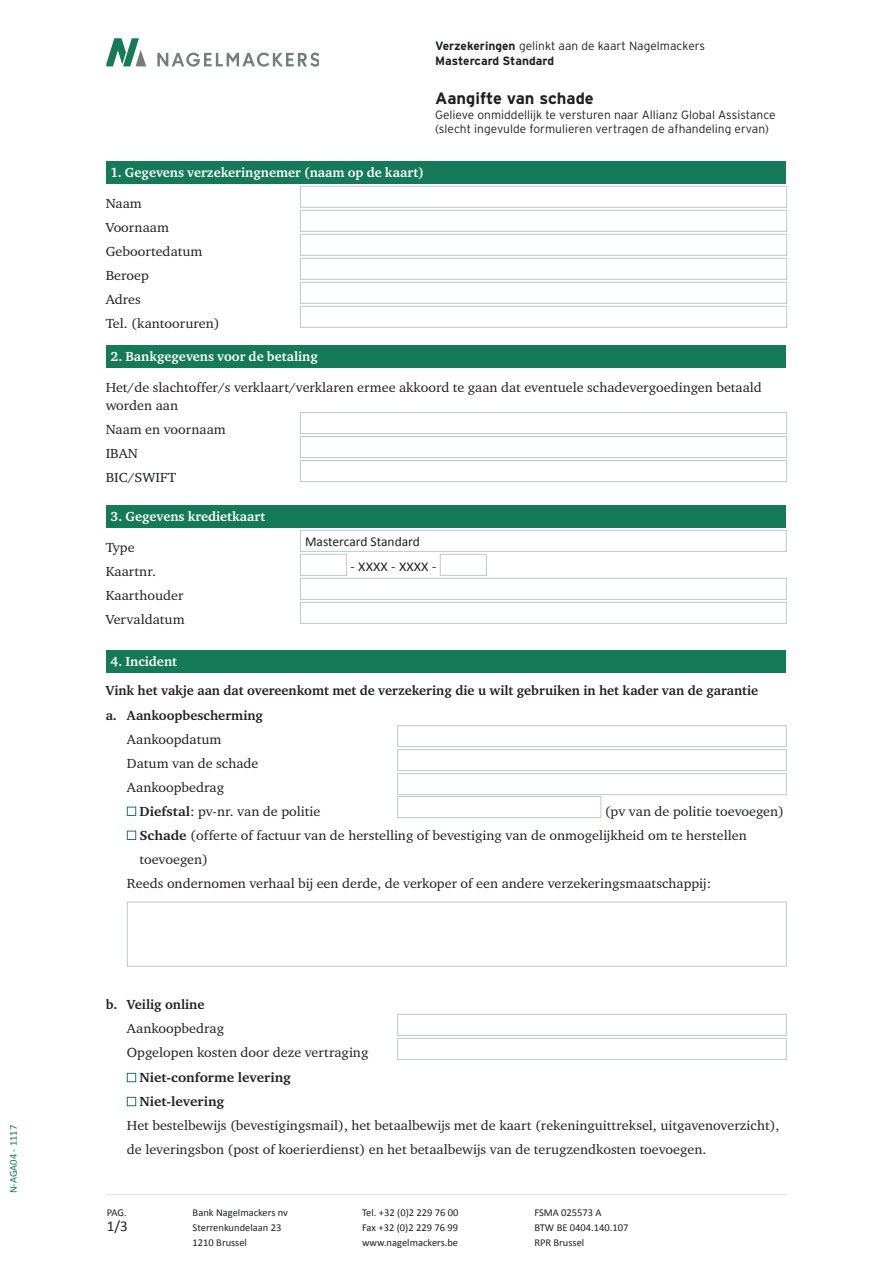
<style>
.page{position:relative;width:893px;height:1263px;background:#fff}
.page>*{position:absolute;margin:0;border:0;box-sizing:border-box;transform-origin:0 0}
.t1{font:700 16.5px "Interstate";color:#231f20}
.t2{font:15px "Calibri";color:#231f20}
.t3{font:13.5px/24px "Charter ITC";color:#231f20;scale:1.05 1}
.t4{font:700 13.5px "Charter ITC";color:#231f20}
.t5{font:700 13.5px "Charter ITC";color:#fff}
.t6{font:700 13.5px "Charter ITC";color:#231f20;scale:1.05 1}
.t7{font:13.5px "Calibri";color:#231f20}
.t8{font:13.5px "Calibri";color:#231f20;scale:1.05 1}
.t9{font:300 12px/14.4px "Interstate";color:#231f20}
.t10{font:700 12px/14.4px "Interstate";letter-spacing:-.005em;color:#231f20}
.t11{font:10.5px/14.9px "Calibri";color:#231f20}
.t12{font:10.5px "Calibri";color:#147a57}
.s1{font-weight:300}
.s2{font-weight:700}
</style>
<div class="page">
<div style="left:106px;top:162px;width:679px;height:22px;background:#147a57"></div>
<div style="left:300px;top:186px;width:487px;height:22px;border:1px solid #c1c7ce"></div>
<div style="left:300px;top:210px;width:487px;height:22px;border:1px solid #c1c7ce"></div>
<div style="left:300px;top:234px;width:487px;height:22px;border:1px solid #c1c7ce"></div>
<div style="left:300px;top:258px;width:487px;height:22px;border:1px solid #c1c7ce"></div>
<div style="left:300px;top:282px;width:487px;height:22px;border:1px solid #c1c7ce"></div>
<div style="left:300px;top:306px;width:487px;height:22px;border:1px solid #c1c7ce"></div>
<div style="left:106px;top:345px;width:679px;height:22px;background:#147a57"></div>
<div style="left:300px;top:412px;width:487px;height:22px;border:1px solid #c1c7ce"></div>
<div style="left:300px;top:436px;width:487px;height:22px;border:1px solid #c1c7ce"></div>
<div style="left:300px;top:460px;width:487px;height:22px;border:1px solid #c1c7ce"></div>
<div style="left:106px;top:506px;width:679px;height:22px;background:#147a57"></div>
<div style="left:300px;top:530px;width:487px;height:22px;border:1px solid #c1c7ce"></div>
<div style="left:300px;top:554px;width:47px;height:22px;border:1px solid #c1c7ce"></div>
<div style="left:440px;top:554px;width:47px;height:22px;border:1px solid #c1c7ce"></div>
<div style="left:300px;top:578px;width:487px;height:22px;border:1px solid #c1c7ce"></div>
<div style="left:300px;top:602px;width:487px;height:22px;border:1px solid #c1c7ce"></div>
<div style="left:106px;top:650px;width:679px;height:22px;background:#147a57"></div>
<div style="left:397px;top:725px;width:390px;height:22px;border:1px solid #c1c7ce"></div>
<div style="left:397px;top:749px;width:390px;height:22px;border:1px solid #c1c7ce"></div>
<div style="left:397px;top:773px;width:390px;height:22px;border:1px solid #c1c7ce"></div>
<div style="left:127px;top:807px;width:9px;height:9px;border:1px solid #147a57"></div>
<div style="left:397px;top:796px;width:204px;height:22px;border:1px solid #c1c7ce"></div>
<div style="left:127px;top:831px;width:9px;height:9px;border:1px solid #147a57"></div>
<div style="left:127px;top:901px;width:660px;height:65px;border:1px solid #c1c7ce"></div>
<div style="left:397px;top:1014px;width:390px;height:22px;border:1px solid #c1c7ce"></div>
<div style="left:397px;top:1038px;width:390px;height:22px;border:1px solid #c1c7ce"></div>
<div style="left:127px;top:1073px;width:9px;height:9px;border:1px solid #147a57"></div>
<div style="left:127px;top:1097px;width:9px;height:9px;border:1px solid #147a57"></div>
<svg style="left:106px;top:38px;width:40px;height:28px"></svg>
<svg style="left:157px;top:53px;width:162px;height:14px"></svg>
<hr style="left:106px;top:1194px;width:681px;height:1px;background:#e0e5e8">
<p class="t12" style="left:7px;top:1193px;width:70px;rotate:-90deg">N-AGA04 - 1117</p>
<p class="t10" style="left:435px;top:39px;width:271px">Verzekeringen <span class="s1">gelinkt aan de kaart Nagelmackers<br></span>Mastercard Standard</p>
<p class="t1" style="left:435px;top:88px;width:160px">Aangifte van schade</p>
<p class="t9" style="left:435px;top:107px;width:342px">Gelieve onmiddellijk te versturen naar Allianz Global Assistance (slecht ingevulde formulieren vertragen de afhandeling ervan)</p>
<p class="t5" style="left:111px;top:164px;width:315px">1. Gegevens verzekeringnemer (naam op de kaart)</p>
<p class="t3" style="left:106px;top:191px;width:36px">Naam</p>
<p class="t3" style="left:106px;top:215px;width:62px">Voornaam</p>
<p class="t3" style="left:106px;top:239px;width:94px">Geboortedatum</p>
<p class="t3" style="left:106px;top:263px;width:43px">Beroep</p>
<p class="t3" style="left:106px;top:287px;width:35px">Adres</p>
<p class="t3" style="left:106px;top:311px;width:110px">Tel. (kantooruren)</p>
<p class="t5" style="left:111px;top:348px;width:209px">2. Bankgegevens voor de betaling</p>
<p class="t3" style="left:106px;top:378px;width:627px;line-height:18px">Het/de slachtoffer/s verklaart/verklaren ermee akkoord te gaan dat eventuele schadevergoedingen betaald worden aan</p>
<p class="t3" style="left:106px;top:417px;width:116px">Naam en voornaam</p>
<p class="t3" style="left:106px;top:441px;width:32px">IBAN</p>
<p class="t3" style="left:106px;top:465px;width:69px">BIC/SWIFT</p>
<p class="t5" style="left:111px;top:508px;width:156px">3. Gegevens kredietkaart</p>
<p class="t3" style="left:106px;top:535px;width:29px">Type</p>
<p class="t7" style="left:305px;top:533px;width:116px">Mastercard Standard</p>
<p class="t3" style="left:106px;top:559px;width:49px">Kaartnr.</p>
<p class="t8" style="left:350px;top:558px;width:83px">- XXXX - XXXX -</p>
<p class="t3" style="left:106px;top:583px;width:76px">Kaarthouder</p>
<p class="t3" style="left:106px;top:607px;width:77px">Vervaldatum</p>
<p class="t5" style="left:111px;top:653px;width:68px">4. Incident</p>
<p class="t4" style="left:106px;top:682px;width:654px">Vink het vakje aan dat overeenkomt met de verzekering die u wilt gebruiken in het kader van de garantie</p>
<p class="t4" style="left:106px;top:707px;width:159px">a. Aankoopbescherming</p>
<p class="t3" style="left:127px;top:727px;width:92px">Aankoopdatum</p>
<p class="t3" style="left:127px;top:751px;width:127px">Datum van de schade</p>
<p class="t3" style="left:127px;top:775px;width:94px">Aankoopbedrag</p>
<p class="t3" style="left:140px;top:799px;width:174px"><span class="s2">Diefstal</span>: pv-nr. van de politie</p>
<p class="t3" style="left:605px;top:799px;width:172px">(pv van de politie toevoegen)</p>
<p class="t3" style="left:140px;top:823px;width:580px"><span class="s2">Schade</span> (offerte of factuur van de herstelling of bevestiging van de onmogelijkheid om te herstellen toevoegen)</p>
<p class="t3" style="left:127px;top:871px;width:558px">Reeds ondernomen verhaal bij een derde, de verkoper of een andere verzekeringsmaatschappij:</p>
<p class="t4" style="left:106px;top:996px;width:100px">b. Veilig online</p>
<p class="t3" style="left:127px;top:1016px;width:94px">Aankoopbedrag</p>
<p class="t3" style="left:127px;top:1040px;width:231px">Opgelopen kosten door deze vertraging</p>
<p class="t6" style="left:140px;top:1069px;width:146px">Niet-conforme levering</p>
<p class="t6" style="left:140px;top:1093px;width:82px">Niet-levering</p>
<p class="t3" style="left:127px;top:1113px;width:623px">Het bestelbewijs (bevestigingsmail), het betaalbewijs met de kaart (rekeninguittreksel, uitgavenoverzicht), de leveringsbon (post of koerierdienst) en het betaalbewijs van de terugzendkosten toevoegen.</p>
<p class="t11" style="left:107px;top:1205px;width:21px">PAG.</p>
<p class="t2" style="left:107px;top:1216px;width:22px">1/3</p>
<p class="t11" style="left:193px;top:1205px;width:97px">Bank Nagelmackers nv</p>
<p class="t11" style="left:362px;top:1205px;width:98px">Tel. +32 (0)2 229 76 00</p>
<p class="t11" style="left:534px;top:1205px;width:69px">FSMA 025573 A</p>
<p class="t11" style="left:193px;top:1220px;width:90px">Sterrenkundelaan 23<br>1210 Brussel</p>
<p class="t11" style="left:362px;top:1220px;width:98px">Fax +32 (0)2 229 76 99</p>
<p class="t11" style="left:534px;top:1220px;width:96px">BTW BE 0404.140.107</p>
<p class="t11" style="left:362px;top:1235px;width:98px">www.nagelmackers.be</p>
<p class="t11" style="left:534px;top:1235px;width:51px">RPR Brussel</p>
</div>
